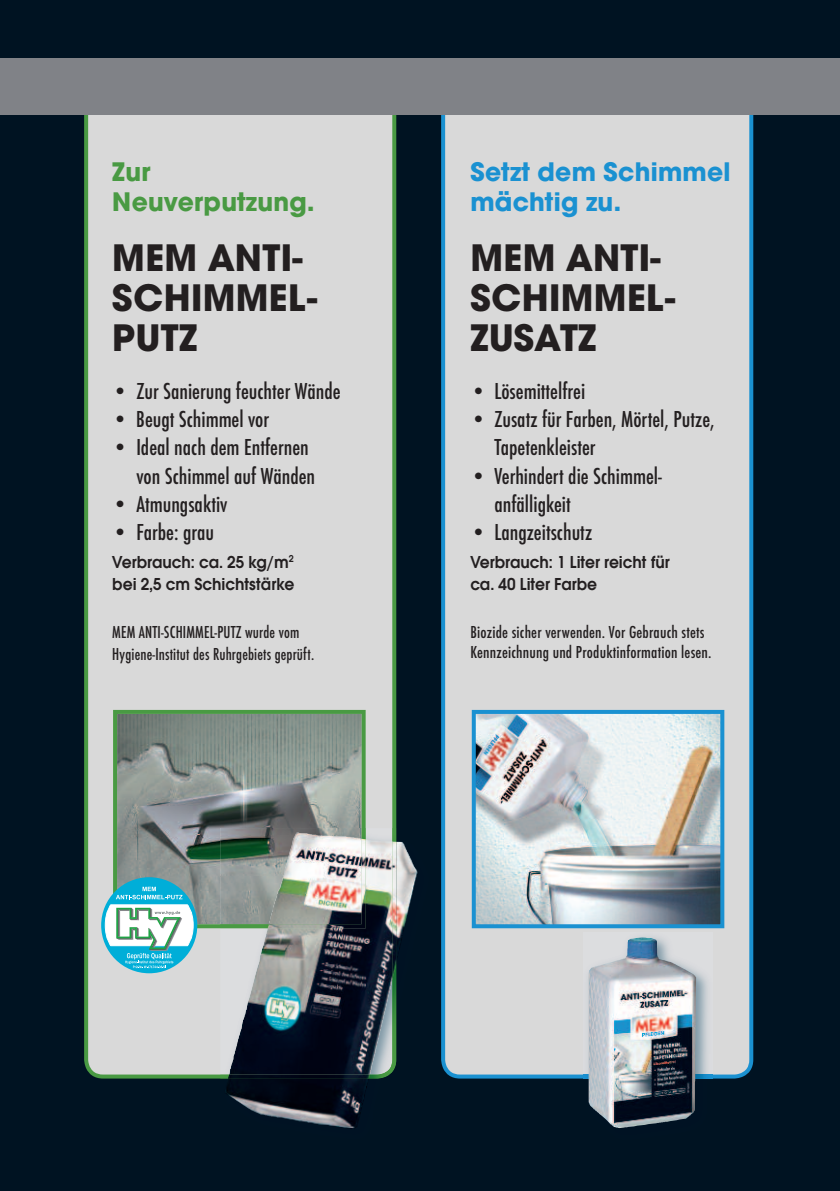
<style>
.page{position:relative;width:840px;height:1191px;background:#fff}
.page>*{position:absolute;margin:0;border:0;box-sizing:border-box;transform-origin:0 0}
.t1{font:700 40px/40px "Avant Garde Gothic Itc T";letter-spacing:.01em;color:#231f20}
.t2{font:700 28px/30px "Avant Garde Gothic Itc T";letter-spacing:.01em;color:#1a91d1}
.t3{font:700 28px/30px "Avant Garde Gothic Itc T";letter-spacing:.01em;color:#499a43}
.t4{font:500 condensed 24px/28px "Futura T";color:#231f20}
.t5{font:600 18px/22px "Avant Garde Gothic Itc T";letter-spacing:-.005em;color:#231f20;scale:.95 1}
.t6{font:500 condensed 18px/20px "Futura T";letter-spacing:.01em;color:#231f20}
.t7{font:500 condensed 18px/22px "Futura T";letter-spacing:.01em;color:#231f20;scale:.95 1}
</style>
<div class="page">
<div style="left:0;top:1px;width:839px;height:1190px;background:#001322"></div>
<div style="left:441px;top:114px;width:311px;height:964px;background:#d9d9d9"></div>
<div style="left:84px;top:114px;width:312px;height:964px;background:#d9d9d9"></div>
<div style="left:0;top:58px;width:839px;height:56px;background:#808287"></div>
<svg style="left:113px;top:710px;width:252px;height:218px;background:#808d85"></svg>
<img style="left:582px;top:932px;width:130px;height:149px">
<img style="left:588px;top:939px;width:107px;height:189px">
<img style="left:220px;top:828px;width:176px;height:250px">
<img style="left:220px;top:828px;width:145px;height:100px">
<img style="left:229px;top:874px;width:189px;height:255px">
<img style="left:229px;top:874px;width:167px;height:204px">
<img style="left:267px;top:838px;width:98px;height:90px">
<img style="left:476px;top:715px;width:243px;height:208px">
<div style="left:471px;top:710px;width:253px;height:218px;border:4px solid #1a91d1"></div>
<div style="left:101px;top:877px;width:96px;height:96px;background:#00aed8;border-radius:50%"></div>
<svg style="left:105px;top:886px;width:88px;height:82px"></svg>
<p class="t3" style="left:112px;top:157px;width:203px">Zur<br>Neuverputzung.</p>
<h1 class="t1" style="left:112px;top:238px;width:206px">MEM ANTI-<br>SCHIMMEL-<br>PUTZ</h1>
<p class="t4" style="left:112px;top:377px;width:230px">• Zur Sanierung feuchter Wände</p>
<p class="t4" style="left:112px;top:405px;width:158px">• Beugt Schimmel vor</p>
<p class="t4" style="left:112px;top:433px;width:204px;text-align:right">• Ideal nach dem Entfernen von Schimmel auf Wänden</p>
<p class="t4" style="left:112px;top:489px;width:117px">• Atmungsaktiv</p>
<p class="t4" style="left:112px;top:517px;width:103px">• Farbe: grau</p>
<p class="t5" style="left:112px;top:550px;width:193px">Verbrauch: ca. 25 kg/m<sup>2 </sup>bei 2,5 cm Schichtstärke</p>
<p class="t7" style="left:112px;top:620px;width:214px">MEM ANTI-SCHIMMEL-PUTZ wurde vom<br>Hygiene-Institut des Ruhrgebiets geprüft.</p>
<p class="t2" style="left:470px;top:157px;width:261px">Setzt dem Schimmel mächtig zu.</p>
<h1 class="t1" style="left:470px;top:238px;width:206px">MEM ANTI-<br>SCHIMMEL-<br>ZUSATZ</h1>
<p class="t4" style="left:470px;top:377px;width:116px">• Lösemittelfrei</p>
<p class="t4" style="left:494px;top:405px;width:222px;text-indent:-24px">• Zusatz für Farben, Mörtel, Putze,<br>Tapetenkleister</p>
<p class="t4" style="left:494px;top:461px;width:169px;text-indent:-24px">• Verhindert die Schimmel&shy;anfälligkeit</p>
<p class="t4" style="left:470px;top:517px;width:123px">• Langzeitschutz</p>
<p class="t5" style="left:470px;top:550px;width:211px">Verbrauch: 1 Liter reicht für ca. 40 Liter Farbe</p>
<p class="t6" style="left:470px;top:621px;width:242px">Biozide sicher verwenden. Vor Gebrauch stets<br>Kennzeichnung und Produktinformation lesen.</p>
</div>
